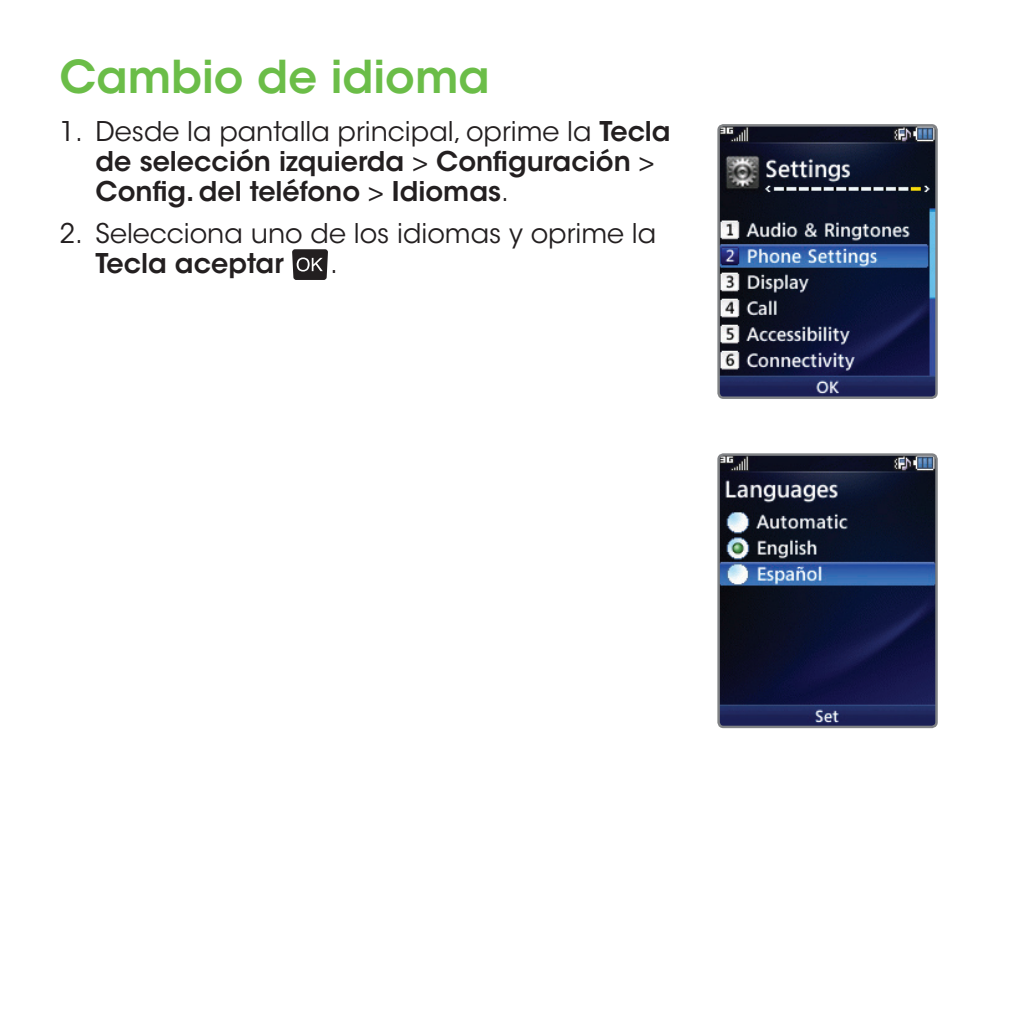
<style>
.page{position:relative;width:1021px;height:1021px;background:#fff}
.page>*{position:absolute;margin:0;border:0;box-sizing:border-box;transform-origin:0 0}
.t1{font:600 45px "ITC Avant Garde Std";color:#6bbd48}
.t2{font:600 27px/30px "ITC Avant Garde Std";color:#231f20}
.t3{font:27px/30px "ITC Avant Garde Std";color:#231f20}
.s1{font-weight:400}
.s2{font-weight:600}
</style>
<div class="page">
<svg style="left:292px;top:249px;width:36px;height:31px"></svg>
<img style="left:720px;top:127px;width:214px;height:269px">
<div style="left:717px;top:124px;width:220px;height:275px;border:2px solid #808285;border-radius:5px"></div>
<img style="left:720px;top:456px;width:214px;height:269px">
<div style="left:717px;top:453px;width:220px;height:275px;border:2px solid #808285;border-radius:5px"></div>
<p class="t1" style="left:60px;top:48px;width:431px">Cambio de idioma</p>
<p class="t2" style="left:96px;top:116px;width:576px;text-indent:-36px"><span class="s1">1. Desde la pantalla principal, oprime la</span> Tecla de selección izquierda <span class="s1">&gt;</span> Configuración <span class="s1">&gt;<br></span>Config. del teléfono <span class="s1">&gt;</span> Idiomas<span class="s1">.</span></p>
<p class="t3" style="left:96px;top:218px;width:562px;text-indent:-36px">2. Selecciona uno de los idiomas y oprime la<br><span class="s2">Tecla aceptar</span></p>
<p class="t3" style="left:330px;top:248px;width:9px">.</p>
</div>
